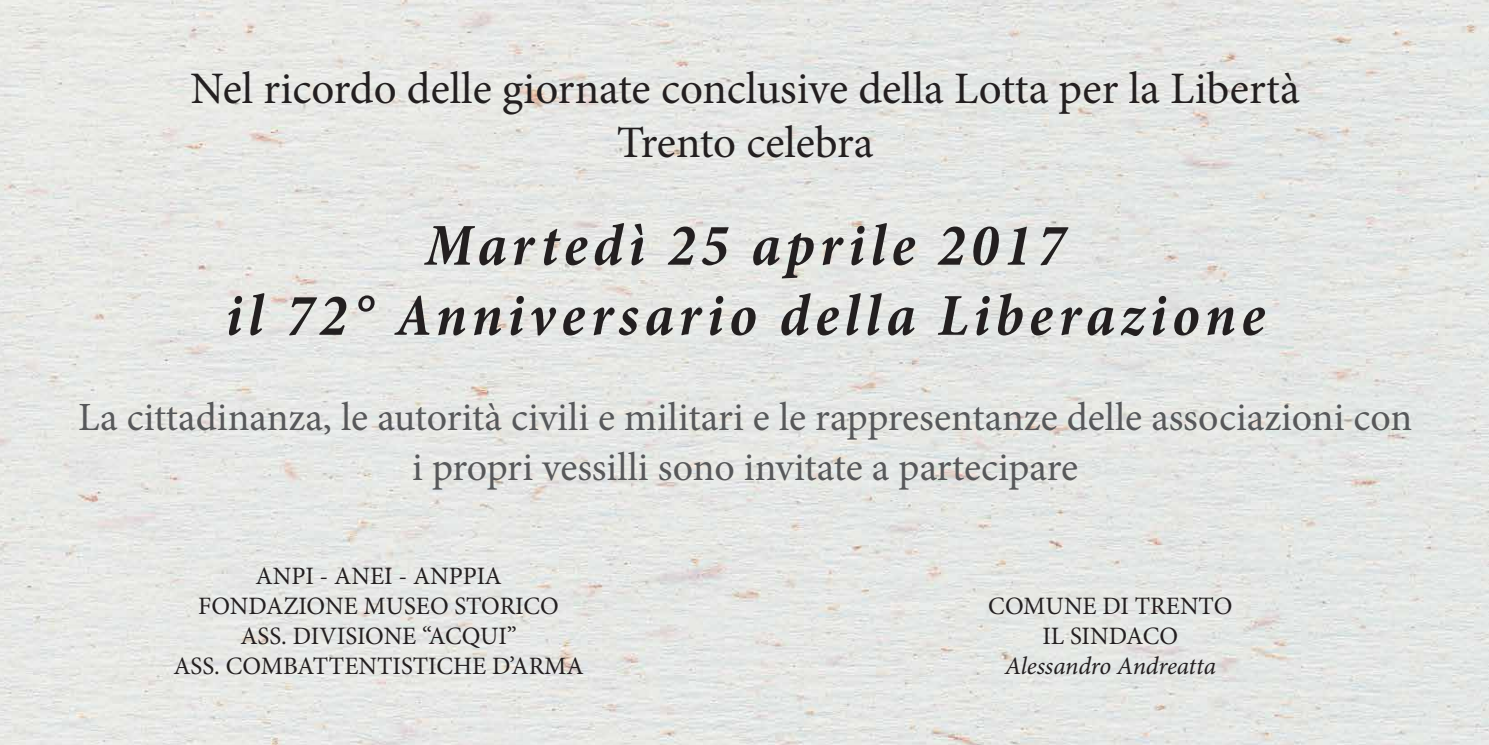
<style>
.page{position:relative;width:1489px;height:745px;background:#fff}
.page>*{position:absolute;margin:0;border:0;box-sizing:border-box;transform-origin:0 0}
.t1{font:italic 700 condensed 60px "Minion Pro";letter-spacing:.09em;color:#231f20}
.t2{font:45px "Minion Pro";color:#231f20}
.t3{font:40px/50px "Minion Pro";color:#57585a;text-align:center}
.t4{font:25px "Minion Pro";color:#231f20}
.t5{font:italic 25px "Minion Pro";letter-spacing:-.01em;color:#231f20}
</style>
<div class="page">
<img style="left:0;top:0;width:1488px;height:744px">
<p class="t2" style="left:190px;top:58px;width:1110px">Nel ricordo delle giornate conclusive della Lotta per la Libertà</p>
<p class="t2" style="left:616px;top:112px;width:258px">Trento celebra</p>
<p class="t1" style="left:425px;top:204px;width:641px">Martedì 25 aprile 2017</p>
<p class="t1" style="left:226px;top:274px;width:1040px">il 72° Anniversario della Liberazione</p>
<p class="t3" style="left:78px;top:392px;width:1335px">La cittadinanza, le autorità civili e militari e le rappresentanze delle associazioni con i propri vessilli sono invitate a partecipare</p>
<p class="t4" style="left:255px;top:558px;width:248px">ANPI - ANEI - ANPPIA</p>
<p class="t4" style="left:198px;top:588px;width:362px">FONDAZIONE MUSEO STORICO</p>
<p class="t4" style="left:240px;top:618px;width:278px">ASS. DIVISIONE “ACQUI”</p>
<p class="t4" style="left:173px;top:648px;width:412px">ASS. COMBATTENTISTICHE D’ARMA</p>
<p class="t4" style="left:988px;top:588px;width:246px">COMUNE DI TRENTO</p>
<p class="t4" style="left:1042px;top:618px;width:137px">IL SINDACO</p>
<p class="t5" style="left:1004px;top:648px;width:213px">Alessandro Andreatta</p>
</div>
